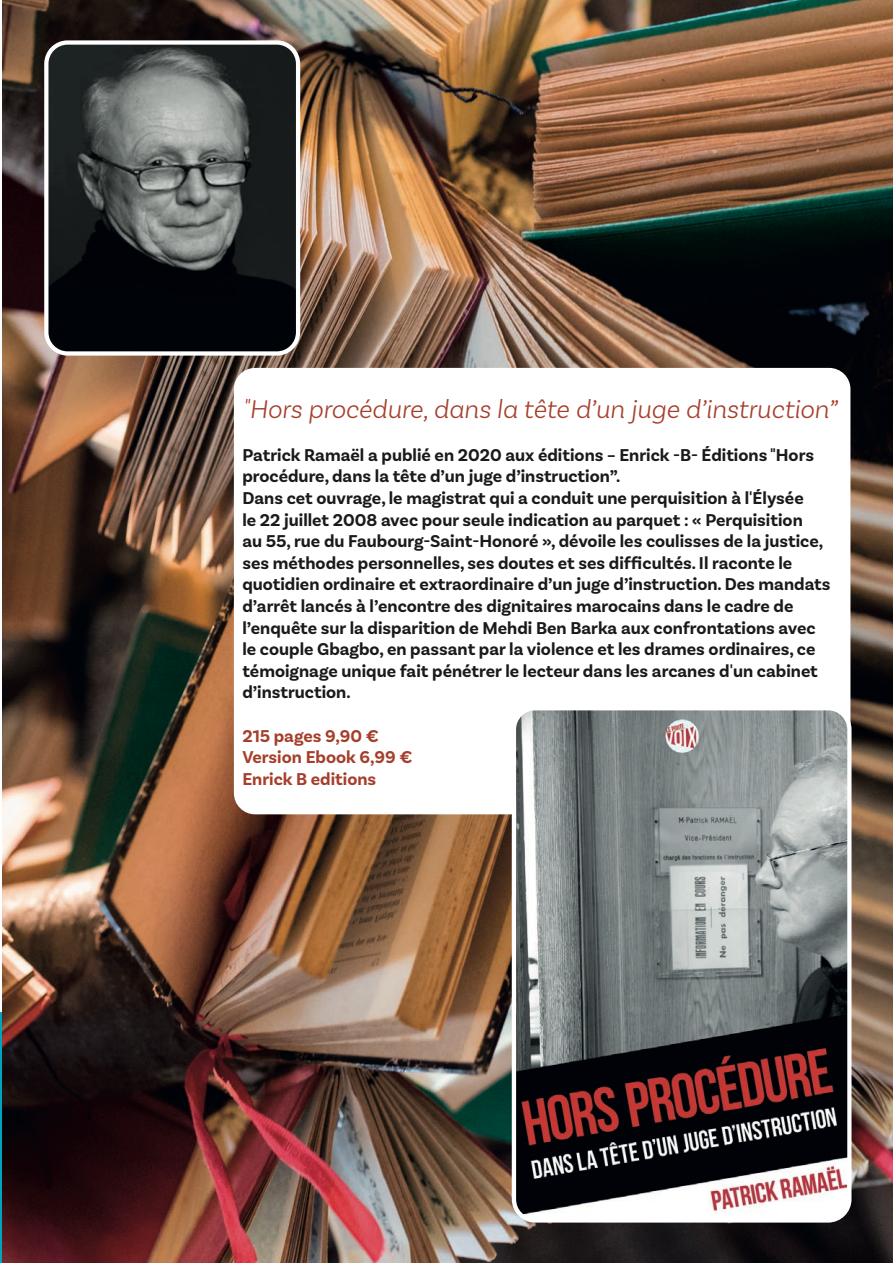
<style>
.page{position:relative;width:893px;height:1263px;background:#fff}
.page>*{position:absolute;margin:0;border:0;box-sizing:border-box;transform-origin:0 0}
.t1{font:italic 300 27px "Basic Sans";color:#a53f2c}
.t2{font:700 18px/21.6px "Basic Sans";color:#1a1a1a}
.t3{font:700 18px/21.6px "Basic Sans";color:#a53f2c}
</style>
<div class="page">
<div style="left:0;top:1012px;width:67px;height:251px;background:#00a4bf"></div>
<img style="left:2px;top:0;width:891px;height:1263px">
<img style="left:46px;top:43px;width:252px;height:310px">
<div style="left:44px;top:40px;width:256px;height:316px;border:4px solid #fff;border-radius:21px"></div>
<div style="left:234px;top:368px;width:616px;height:446px;background:#fff;border-radius:21px"></div>
<img style="left:514px;top:711px;width:335px;height:509px">
<div style="left:512px;top:706px;width:339px;height:516px;border:4px solid #fff;border-radius:21px"></div>
<h1 class="t1" style="left:242px;top:392px;width:597px">"Hors procédure, dans la tête d’un juge d’instruction”</h1>
<p class="t2" style="left:242px;top:444px;width:590px">Patrick Ramaël a publié en 2020 aux éditions – Enrick -B- Éditions "Hors procédure, dans la tête d’un juge d’instruction”.<br>Dans cet ouvrage, le magistrat qui a conduit une perquisition à l'Élysée<br>le 22 juillet 2008 avec pour seule indication au parquet : « Perquisition<br>au 55, rue du Faubourg-Saint-Honoré », dévoile les coulisses de la justice, ses méthodes personnelles, ses doutes et ses difficultés. Il raconte le quotidien ordinaire et extraordinaire d’un juge d’instruction. Des mandats d’arrêt lancés à l’encontre des dignitaires marocains dans le cadre de l’enquête sur la disparition de Mehdi Ben Barka aux confrontations avec le couple Gbagbo, en passant par la violence et les drames ordinaires, ce témoignage unique fait pénétrer le lecteur dans les arcanes d'un cabinet d’instruction.</p>
<p class="t3" style="left:242px;top:725px;width:172px">215 pages 9,90 €<br>Version Ebook 6,99 €<br>Enrick B editions</p>
</div>
